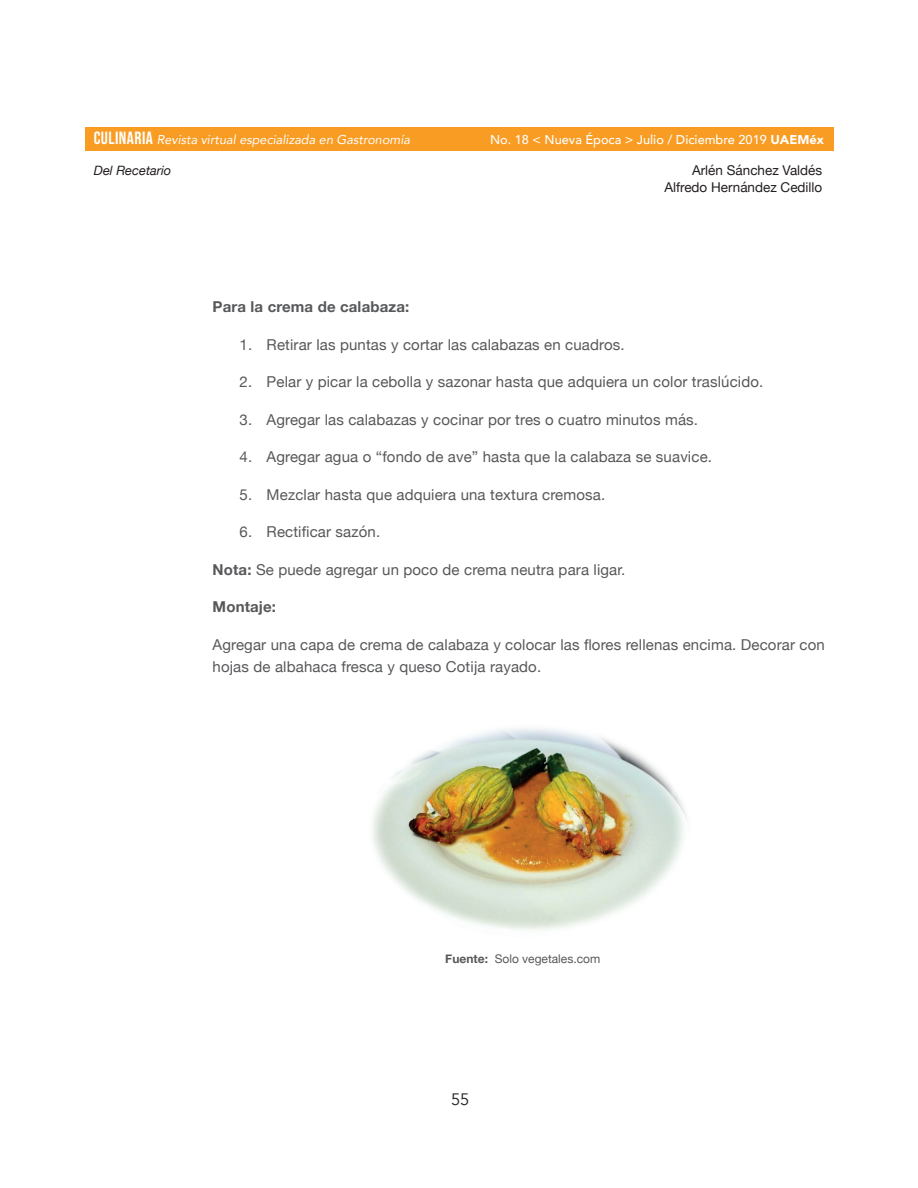
<style>
.page{position:relative;width:918px;height:1188px;background:#fff}
.page>*{position:absolute;margin:0;border:0;box-sizing:border-box;transform-origin:0 0}
.t1{font:16.5px "Avenir";color:#231f20}
.t2{font:15px/22.5px "Helvetica Neue";letter-spacing:.01em;color:#57585a}
.t3{font:700 15px "Helvetica Neue";letter-spacing:.01em;color:#57585a}
.t4{font:13.5px/16.5px "Helvetica Neue";color:#231f20;text-align:right}
.t5{font:italic 12.9px "Helvetica Neue";color:#231f20}
.t6{font:italic 12.75px "Avenir";color:#fff}
.t7{font:500 12.75px "Avenir";color:#fff}
.t8{font:12px "Helvetica Neue";color:#57585a}
.s1{font-family:"Bebas Neue";font-style:normal;font-size:17.7px}
.s2{font-weight:900}
.s3{font-weight:700}
</style>
<div class="page">
<div style="left:85px;top:128px;width:748px;height:23px;background:#f89c24"></div>
<img style="left:372px;top:728px;width:315px;height:202px">
<p class="t6" style="left:94px;top:132px;width:318px"><span class="s1">CULINARIA</span> Revista virtual especializada en Gastronomía</p>
<p class="t7" style="left:490px;top:128px;width:335px">No. 18 &lt; Nueva Época &gt; Julio / Diciembre 2019 <span class="s2">UAEMéx</span></p>
<p class="t5" style="left:94px;top:161px;width:79px">Del Recetario</p>
<p class="t4" style="left:664px;top:163px;width:159px">Arlén Sánchez Valdés<br>Alfredo Hernández Cedillo</p>
<p class="t3" style="left:213px;top:295px;width:198px">Para la crema de calabaza:</p>
<p class="t2" style="left:240px;top:334px;width:387px">1. Retirar las puntas y cortar las calabazas en cuadros.</p>
<p class="t2" style="left:240px;top:372px;width:525px">2. Pelar y picar la cebolla y sazonar hasta que adquiera un color traslúcido.</p>
<p class="t2" style="left:240px;top:409px;width:460px">3. Agregar las calabazas y cocinar por tres o cuatro minutos más.</p>
<p class="t2" style="left:240px;top:447px;width:474px">4. Agregar agua o “fondo de ave” hasta que la calabaza se suavice.</p>
<p class="t2" style="left:240px;top:484px;width:367px">5. Mezclar hasta que adquiera una textura cremosa.</p>
<p class="t2" style="left:240px;top:522px;width:142px">6. Rectificar sazón.</p>
<p class="t2" style="left:213px;top:559px;width:414px"><span class="s3">Nota:</span> Se puede agregar un poco de crema neutra para ligar.</p>
<p class="t3" style="left:213px;top:595px;width:65px">Montaje:</p>
<p class="t2" style="left:213px;top:634px;width:614px">Agregar una capa de crema de calabaza y colocar las flores rellenas encima. Decorar con hojas de albahaca fresca y queso Cotija rayado.</p>
<p class="t8" style="left:445px;top:950px;width:156px"><span class="s3">Fuente:</span> Solo vegetales.com</p>
<p class="t1" style="left:451px;top:1090px;width:20px">55</p>
</div>
